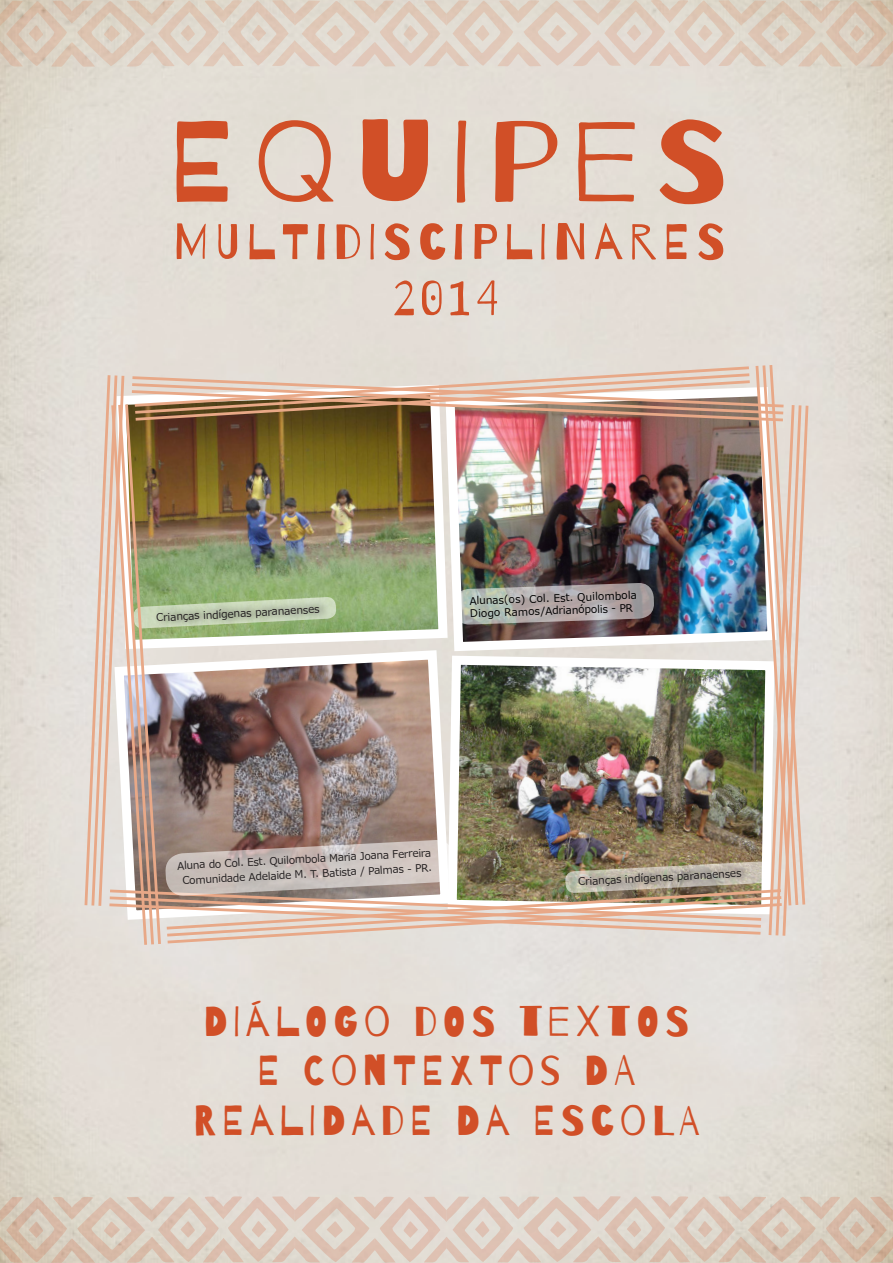
<style>
.page{position:relative;width:893px;height:1263px;background:#fff}
.page>*{position:absolute;margin:0;border:0;box-sizing:border-box;transform-origin:0 0}
.t1{font:42px "Barrio";letter-spacing:.135em;color:#d14f27}
.t2{font:10.5px "Meiryo";color:#231f20}
.t3{font:10.5px/12.6px "Meiryo";color:#000}
.s1{font-size:40.5px}
</style>
<div class="page">
<svg style="left:0;top:0;width:893px;height:67px;background:#decfc1"></svg>
<svg style="left:0;top:1196px;width:893px;height:67px;background:#dccbbd"></svg>
<svg style="left:177px;top:119px;width:546px;height:85px;background:#ddae9b"></svg>
<svg style="left:177px;top:221px;width:546px;height:39px;background:#ddb3a1"></svg>
<svg style="left:394px;top:280px;width:103px;height:35px;background:#debaab"></svg>
<img style="left:83px;top:362px;width:727px;height:586px">
<div style="left:575px;top:863px;width:178px;height:31px;background:#231f20;opacity:.8"></div>
<div style="left:153px;top:599px;width:178px;height:31px;background:#231f20;opacity:.8"></div>
<p class="t2" style="left:156px;top:610px;width:165px;rotate:-3deg">Crianças indígenas paranaenses</p>
<p class="t3" style="left:469px;top:595px;width:169px;rotate:-2deg">Alunas(os) Col. Est. Quilombola<br>Diogo Ramos/Adrianópolis - PR</p>
<p class="t2" style="left:177px;top:858px;width:256px;rotate:-3deg">Aluna do Col. Est. Quilombola Maria Joana Ferreira</p>
<p class="t2" style="left:182px;top:873px;width:251px;rotate:-3deg">Comunidade Adelaide M. T. Batista / Palmas - PR.</p>
<p class="t2" style="left:578px;top:874px;width:165px;rotate:-3deg">Crianças indígenas paranaenses</p>
<p class="t1" style="left:203px;top:999px;width:487px">DIÁLOGO DOS TEXTOS</p>
<p class="t1" style="left:258px;top:1048px;width:379px">E CONTEXTOS DA</p>
<p class="t1" style="left:193px;top:1098px;width:508px">REALIDADE DA ESCOL<span class="s1">A</span></p>
</div>
